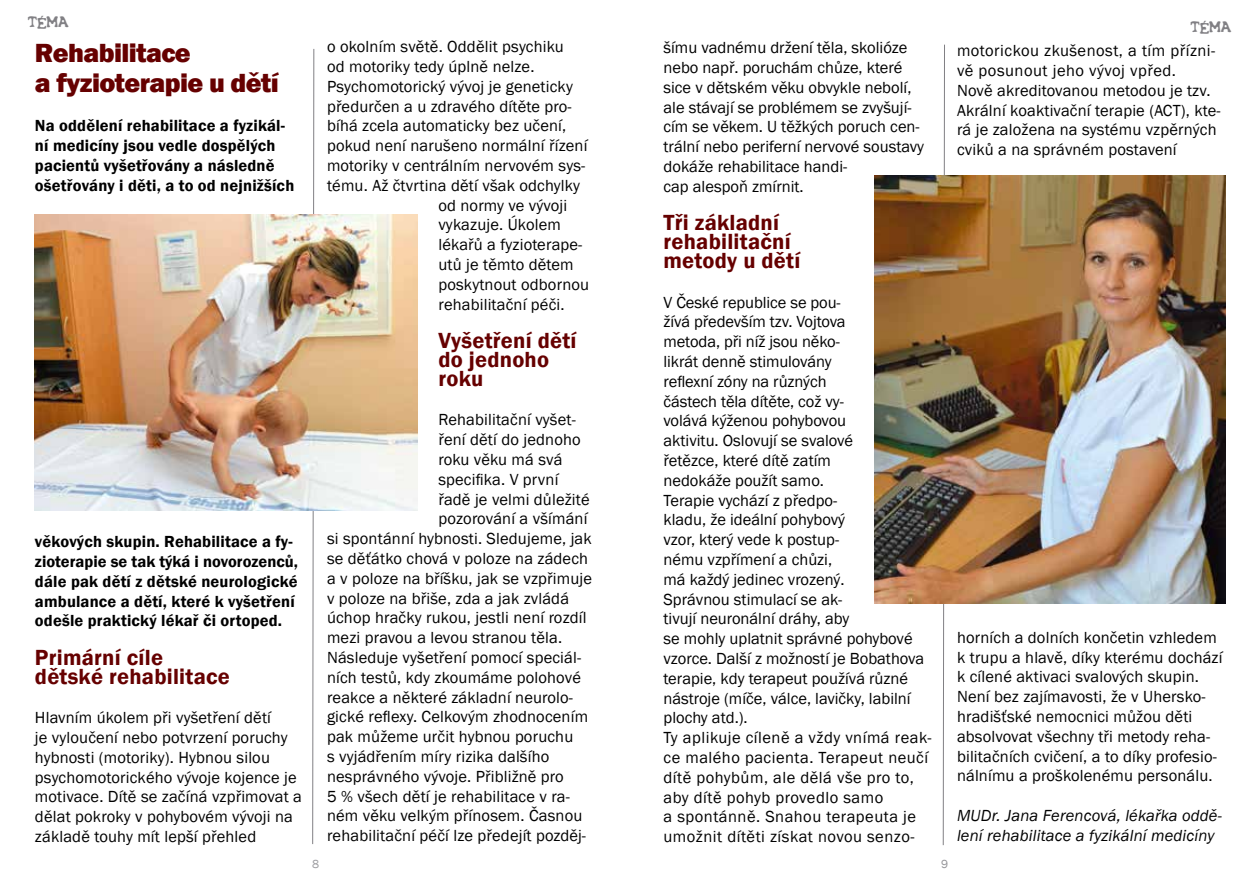
<style>
.page{position:relative;width:1259px;height:893px;background:#fff}
.page>*{position:absolute;margin:0;border:0;box-sizing:border-box;transform-origin:0 0}
.t1{font:800 27px/30px "Franklin Gothic";letter-spacing:-.02em;color:#600}
.t2{font:600 22.5px/18.8px "Franklin Gothic";letter-spacing:.01em;color:#600}
.t3{font:16.5px/19.8px "Franklin Gothic";letter-spacing:.01em;color:#000}
.t4{font:600 16.5px/19.8px "Franklin Gothic";letter-spacing:.01em;color:#000}
.t5{font:italic 16.5px/19.8px "Franklin Gothic";letter-spacing:.01em;color:#000}
.t6{font:14.4px "X Files Regular";color:#818084}
.t7{font:12px "Franklin Gothic";color:#9c9ca0}
.t8{font:12px "Franklin Gothic";color:#939397}
</style>
<div class="page">
<svg style="left:312px;top:49px;width:2px;height:795px"></svg>
<svg style="left:943px;top:104px;width:1px;height:741px"></svg>
<img style="left:874px;top:175px;width:351px;height:429px">
<img style="left:35px;top:215px;width:382px;height:295px">
<p class="t6" style="left:28px;top:16px;width:42px">TÉMA</p>
<p class="t6" style="left:1191px;top:21px;width:42px">TÉMA</p>
<p class="t3" style="left:957px;top:41px;width:265px">motorickou zkušenost, a tím přízni&shy;vě posunout jeho vývoj vpřed.<br>Nově akreditovanou metodou je tzv.<br>Akrální koaktivační terapie (ACT), kte&shy;rá je založena na systému vzpěrných cviků a na správném postavení</p>
<p class="t3" style="left:327px;top:37px;width:238px">o okolním světě. Oddělit psychiku</p>
<p class="t3" style="left:327px;top:57px;width:209px">od motoriky tedy úplně nelze.</p>
<p class="t3" style="left:327px;top:77px;width:247px">Psychomotorický vývoj je geneticky</p>
<p class="t3" style="left:327px;top:97px;width:246px">předurčen a u zdravého dítěte pro-</p>
<p class="t3" style="left:327px;top:116px;width:241px">bíhá zcela automaticky bez učení,</p>
<p class="t3" style="left:327px;top:136px;width:262px">pokud není narušeno normální řízení</p>
<p class="t3" style="left:327px;top:156px;width:260px">motoriky v centrálním nervovém sys-</p>
<p class="t3" style="left:327px;top:176px;width:255px">tému. Až čtvrtina dětí však odchylky</p>
<p class="t3" style="left:438px;top:196px;width:130px">od normy ve vývoji</p>
<p class="t3" style="left:438px;top:215px;width:124px">vykazuje. Úkolem</p>
<p class="t3" style="left:438px;top:235px;width:145px">lékařů a fyzioterape-</p>
<p class="t3" style="left:438px;top:255px;width:137px">utů je těmto dětem</p>
<p class="t3" style="left:438px;top:275px;width:152px">poskytnout odbornou</p>
<p class="t3" style="left:438px;top:295px;width:128px">rehabilitační péči.</p>
<h2 class="t2" style="left:438px;top:332px;width:140px">Vyšetření dětí do jednoho roku</h2>
<p class="t3" style="left:438px;top:410px;width:139px">Rehabilitační vyšet-</p>
<p class="t3" style="left:438px;top:430px;width:144px">ření dětí do jednoho</p>
<p class="t3" style="left:438px;top:450px;width:126px">roku věku má svá</p>
<p class="t3" style="left:438px;top:470px;width:122px">specifika. V první</p>
<p class="t3" style="left:438px;top:489px;width:153px">řadě je velmi důležité</p>
<p class="t3" style="left:438px;top:509px;width:151px">pozorování a všímání</p>
<p class="t3" style="left:327px;top:529px;width:266px">si spontánní hybnosti. Sledujeme, jak</p>
<p class="t3" style="left:327px;top:549px;width:263px">se děťátko chová v poloze na zádech</p>
<p class="t3" style="left:327px;top:569px;width:266px">a v poloze na bříšku, jak se vzpřimuje</p>
<p class="t3" style="left:327px;top:588px;width:243px">v poloze na břiše, zda a jak zvládá</p>
<p class="t3" style="left:327px;top:608px;width:261px">úchop hračky rukou, jestli není rozdíl</p>
<p class="t3" style="left:327px;top:628px;width:237px">mezi pravou a levou stranou těla.</p>
<p class="t3" style="left:327px;top:648px;width:256px">Následuje vyšetření pomocí speciál-</p>
<p class="t3" style="left:327px;top:668px;width:255px">ních testů, kdy zkoumáme polohové</p>
<p class="t3" style="left:327px;top:687px;width:247px">reakce a některé základní neurolo-</p>
<p class="t3" style="left:327px;top:707px;width:262px">gické reflexy. Celkovým zhodnocením</p>
<p class="t3" style="left:327px;top:727px;width:248px">pak můžeme určit hybnou poruchu</p>
<p class="t3" style="left:327px;top:747px;width:224px">s vyjádřením míry rizika dalšího</p>
<p class="t3" style="left:327px;top:767px;width:238px">nesprávného vývoje. Přibližně pro</p>
<p class="t3" style="left:327px;top:786px;width:244px">5 % všech dětí je rehabilitace v ra-</p>
<p class="t3" style="left:327px;top:806px;width:257px">ném věku velkým přínosem. Časnou</p>
<p class="t3" style="left:327px;top:826px;width:260px">rehabilitační péčí lze předejít pozděj-</p>
<p class="t3" style="left:663px;top:38px;width:262px">šímu vadnému držení těla, skolióze nebo např. poruchám chůze, které sice v dětském věku obvykle nebolí, ale stávají se problémem se zvyšují&shy;cím se věkem. U těžkých poruch cen&shy;trální nebo periferní nervové soustavy dokáže rehabilitace handi-<br>cap alespoň zmírnit.</p>
<h2 class="t2" style="left:663px;top:214px;width:138px">Tři základní rehabilitační metody u dětí</h2>
<p class="t3" style="left:663px;top:292px;width:270px">V České republice se pou-<br>žívá především tzv. Vojtova<br>metoda, při níž jsou něko-<br>likrát denně stimulovány<br>reflexní zóny na různých<br>částech těla dítěte, což vy-<br>volává kýženou pohybovou<br>aktivitu. Oslovují se svalové<br>řetězce, které dítě zatím<br>nedokáže použít samo.<br>Terapie vychází z předpo-<br>kladu, že ideální pohybový<br>vzor, který vede k postup-<br>nému vzpřímení a chůzi,<br>má každý jedinec vrozený.<br>Správnou stimulací se ak-<br>tivují neuronální dráhy, aby<br>se mohly uplatnit správné pohybové vzorce. Další z možností je Bobathova terapie, kdy terapeut používá různé nástroje (míče, válce, lavičky, labilní plochy atd.).<br>Ty aplikuje cíleně a vždy vnímá reak&shy;ce malého pacienta. Terapeut neučí dítě pohybům, ale dělá vše pro to, aby dítě pohyb provedlo samo<br>a spontánně. Snahou terapeuta je umožnit dítěti získat novou senzo-</p>
<h1 class="t1" style="left:35px;top:38px;width:245px">Rehabilitace<br>a fyzioterapie u dětí</h1>
<p class="t4" style="left:35px;top:116px;width:261px">Na oddělení rehabilitace a fyzikál&shy;ní medicíny jsou vedle dospělých pacientů vyšetřovány a následně ošetřovány i děti, a to od nejnižších</p>
<p class="t4" style="left:35px;top:532px;width:265px">věkových skupin. Rehabilitace a fy&shy;zioterapie se tak týká i novorozenců, dále pak dětí z dětské neurologické ambulance a dětí, které k vyšetření odešle praktický lékař či ortoped.</p>
<h2 class="t2" style="left:35px;top:648px;width:196px">Primární cíle dětské rehabilitace</h2>
<p class="t3" style="left:35px;top:708px;width:268px">Hlavním úkolem při vyšetření dětí<br>je vyloučení nebo potvrzení poruchy hybnosti (motoriky). Hybnou silou psychomotorického vývoje kojence je motivace. Dítě se začíná vzpřimovat a dělat pokroky v pohybovém vývoji na základě touhy mít lepší přehled</p>
<p class="t3" style="left:957px;top:628px;width:267px">horních a dolních končetin vzhledem k trupu a hlavě, díky kterému dochází k cílené aktivaci svalových skupin.<br>Není bez zajímavosti, že v Uhersko&shy;hradišťské nemocnici můžou děti absolvovat všechny tři metody reha&shy;bilitačních cvičení, a to díky profesio&shy;nálnímu a proškolenému personálu.</p>
<p class="t5" style="left:957px;top:806px;width:266px">MUDr. Jana Ferencová, lékařka oddě&shy;lení rehabilitace a fyzikální medicíny</p>
<p class="t7" style="left:312px;top:856px;width:9px">8</p>
<p class="t8" style="left:941px;top:857px;width:9px">9</p>
</div>
